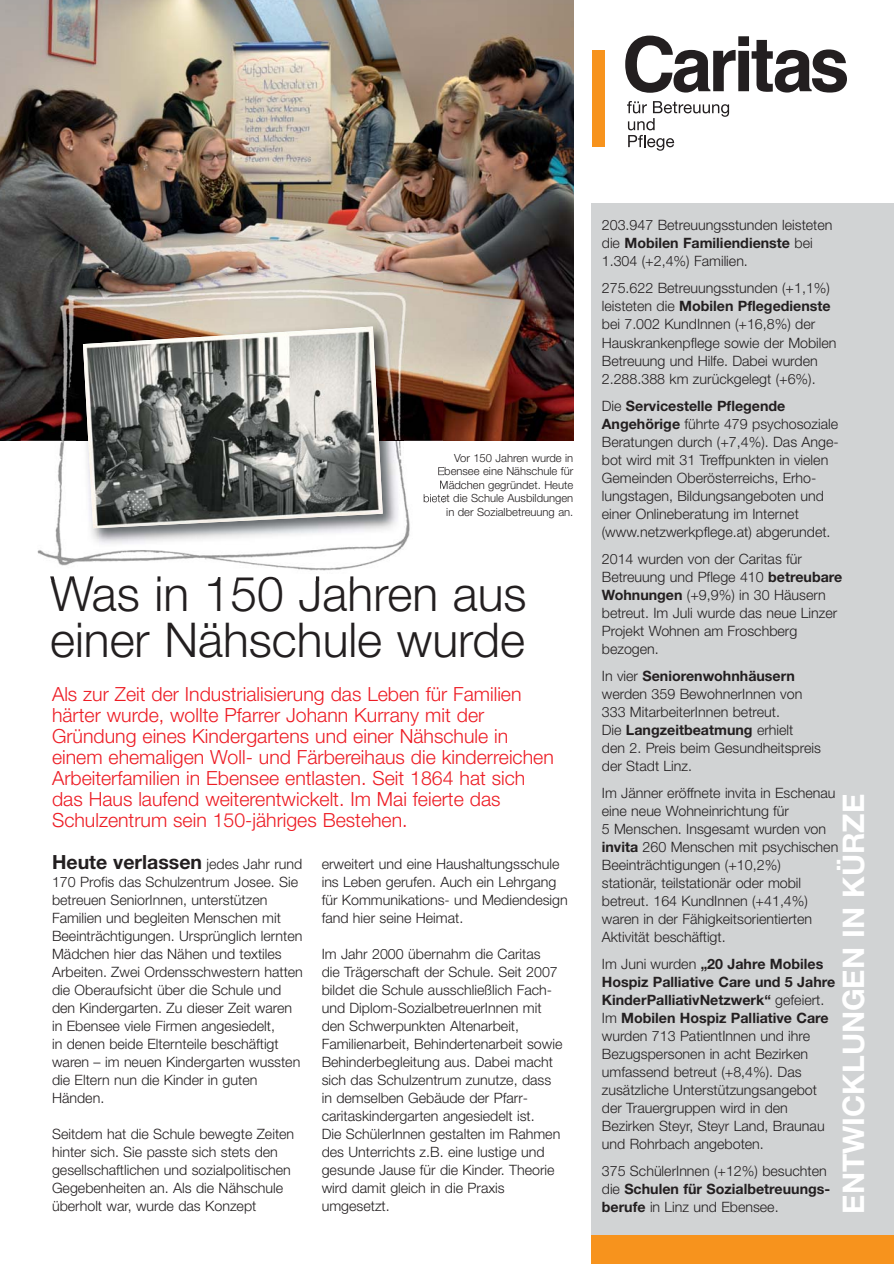
<style>
.page{position:relative;width:894px;height:1264px;background:#fff}
.page>*{position:absolute;margin:0;border:0;box-sizing:border-box;transform-origin:0 0}
.t1{font:300 48px/46.5px "Helvetica Neue LT Std";color:#231f20}
.t2{font:700 29.85px "Helvetica Neue LT Std";color:#fff}
.t3{font:300 19.5px/21px "Helvetica Neue LT Std";color:#ed1c24}
.t4{font:700 19.5px "Helvetica Neue LT Std";color:#231f20}
.t5{font:300 14.25px/18px "Helvetica Neue LT Std";color:#231f20}
.t6{font:300 11.25px/13.5px "Helvetica Neue LT Std";color:#231f20;text-align:right}
.s1{font-weight:300;font-size:14.25px}
.s2{font-weight:700}
</style>
<div class="page">
<div style="left:591px;top:1234px;width:303px;height:29px;background:#f7931d"></div>
<div style="left:592px;top:51px;width:12px;height:96px;background:#f7931d"></div>
<svg style="left:625px;top:36px;width:222px;height:57px"></svg>
<svg style="left:627px;top:101px;width:102px;height:50px"></svg>
<div style="left:591px;top:204px;width:303px;height:1030px;background:#d1d3d4"></div>
<img style="left:0;top:0;width:573px;height:441px">
<img style="left:21px;top:272px;width:422px;height:299px">
<img style="left:21px;top:441px;width:422px;height:1px">
<img style="left:50px;top:576px;width:304px;height:5px">
<svg style="left:438px;top:467px;width:5px;height:24px"></svg>
<img style="left:424px;top:494px;width:19px;height:8px">
<img style="left:76px;top:319px;width:327px;height:230px">
<img style="left:76px;top:441px;width:327px;height:1px">
<img style="left:83px;top:326px;width:300px;height:201px">
<p class="t6" style="left:423px;top:452px;width:152px">Vor 150 Jahren wurde in<br>Ebensee eine Nähschule für<br>Mädchen gegründet. Heute bietet die Schule Ausbildungen in der Sozialbetreuung an.</p>
<h1 class="t1" style="left:50px;top:575px;width:478px">Was in 150 Jahren aus einer Nähschule wurde</h1>
<p class="t3" style="left:52px;top:685px;width:503px">Als zur Zeit der Industrialisierung das Leben für Familien härter wurde, wollte Pfarrer Johann Kurrany mit der Gründung eines Kindergartens und einer Nähschule in einem ehemaligen Woll- und Färbereihaus die kinderreichen Arbeiterfamilien in Ebensee entlasten. Seit 1864 hat sich das Haus laufend weiterentwickelt. Im Mai feierte das Schulzentrum sein 150-jähriges Bestehen.</p>
<h3 class="t4" style="left:52px;top:855px;width:252px">Heute verlassen <span class="s1">jedes Jahr rund</span></h3>
<p class="t5" style="left:52px;top:874px;width:252px">170 Profis das Schulzentrum Josee. Sie betreuen SeniorInnen, unterstützen Familien und begleiten Menschen mit Beeinträchtigungen. Ursprünglich lernten Mädchen hier das Nähen und textiles Arbeiten. Zwei Ordensschwestern hatten die Oberaufsicht über die Schule und den Kindergarten. Zu dieser Zeit waren in Ebensee viele Firmen angesiedelt,<br>in denen beide Elternteile beschäftigt waren – im neuen Kindergarten wussten die Eltern nun die Kinder in guten Händen.</p>
<p class="t5" style="left:52px;top:1126px;width:244px">Seitdem hat die Schule bewegte Zeiten hinter sich. Sie passte sich stets den gesellschaftlichen und sozialpolitischen Gegebenheiten an. Als die Nähschule überholt war, wurde das Konzept</p>
<p class="t5" style="left:322px;top:856px;width:248px">erweitert und eine Haushaltungsschule ins Leben gerufen. Auch ein Lehrgang für Kommunikations- und Mediendesign fand hier seine Heimat.</p>
<p class="t5" style="left:322px;top:946px;width:242px">Im Jahr 2000 übernahm die Caritas die Trägerschaft der Schule. Seit 2007 bildet die Schule ausschließlich Fach&shy;und Diplom-SozialbetreuerInnen mit den Schwerpunkten Altenarbeit, Familien arbeit, Behindertenarbeit sowie Behinderbegleitung aus. Dabei macht sich das Schulzentrum zunutze, dass in demselben Gebäude der Pfarr - caritas kindergarten angesiedelt ist.<br>Die SchülerInnen gestalten im Rahmen des Unterrichts z.B. eine lustige und gesunde Jause für die Kinder. Theorie wird damit gleich in die Praxis umgesetzt.</p>
<p class="t5" style="left:602px;top:218px;width:232px">203.947 Betreuungsstunden leisteten die <span class="s2">Mobilen Familiendienste</span> bei<br>1.304 (+2,4%) Familien.</p>
<p class="t5" style="left:602px;top:281px;width:236px">275.622 Betreuungsstunden (+1,1%) leisteten die <span class="s2">Mobilen Pflegedienste </span>bei 7.002 KundInnen (+16,8%) der Hauskrankenpflege sowie der Mobilen Betreuung und Hilfe. Dabei wurden 2.288.388 km zurückgelegt (+6%).</p>
<p class="t5" style="left:602px;top:398px;width:238px">Die <span class="s2">Servicestelle Pflegende Angehörige</span> führte 479 psychosoziale Beratungen durch (+7,4%). Das Ange&shy;bot wird mit 31 Treffpunkten in vielen Gemeinden Oberösterreichs, Erho&shy;lungstagen, Bildungsangeboten und einer Onlineberatung im Internet (www.netzwerkpflege.at) abgerundet.</p>
<p class="t5" style="left:602px;top:551px;width:242px">2014 wurden von der Caritas für<br>Betreuung und Pflege 410 <span class="s2">betreubare<br>Wohnungen</span> (+9,9%) in 30 Häusern betreut. Im Juli wurde das neue Linzer<br>Projekt Wohnen am Froschberg bezogen.</p>
<p class="t5" style="left:602px;top:668px;width:221px">In vier <span class="s2">Seniorenwohnhäusern </span>werden 359 BewohnerInnen von<br>333 MitarbeiterInnen betreut.<br>Die <span class="s2">Langzeitbeatmung</span> erhielt<br>den 2. Preis beim Gesundheitspreis der Stadt Linz.</p>
<p class="t5" style="left:602px;top:785px;width:238px">Im Jänner eröffnete invita in Eschenau eine neue Wohneinrichtung für<br>5 Menschen. Insgesamt wurden von <span class="s2">invita</span> 260 Menschen mit psychischen Beeinträchtigungen (+10,2%) stationär, teilstationär oder mobil betreut. 164 KundInnen (+41,4%) waren in der Fähigkeitsorientierten Aktivität beschäftigt.</p>
<p class="t5" style="left:602px;top:956px;width:235px">Im Juni wurden <span class="s2">„20 Jahre Mobiles Hospiz Palliative Care und 5 Jahre KinderPalliativNetzwerk“</span> gefeiert.<br>Im <span class="s2">Mobilen Hospiz Palliative Care </span>wurden 713 PatientInnen und ihre Bezugspersonen in acht Bezirken umfassend betreut (+8,4%). Das zusätzliche Unterstützungsangebot der Trauergruppen wird in den Bezirken Steyr, Steyr Land, Braunau und Rohrbach angeboten.</p>
<p class="t5" style="left:602px;top:1163px;width:230px">375 SchülerInnen (+12%) besuchten die <span class="s2">Schulen für Sozialbetreuungs&shy;berufe</span> in Linz und Ebensee.</p>
<h2 class="t2" style="left:843px;top:1213px;width:421px;rotate:-90deg">ENTWICKLUNGEN IN KÜRZE</h2>
</div>
